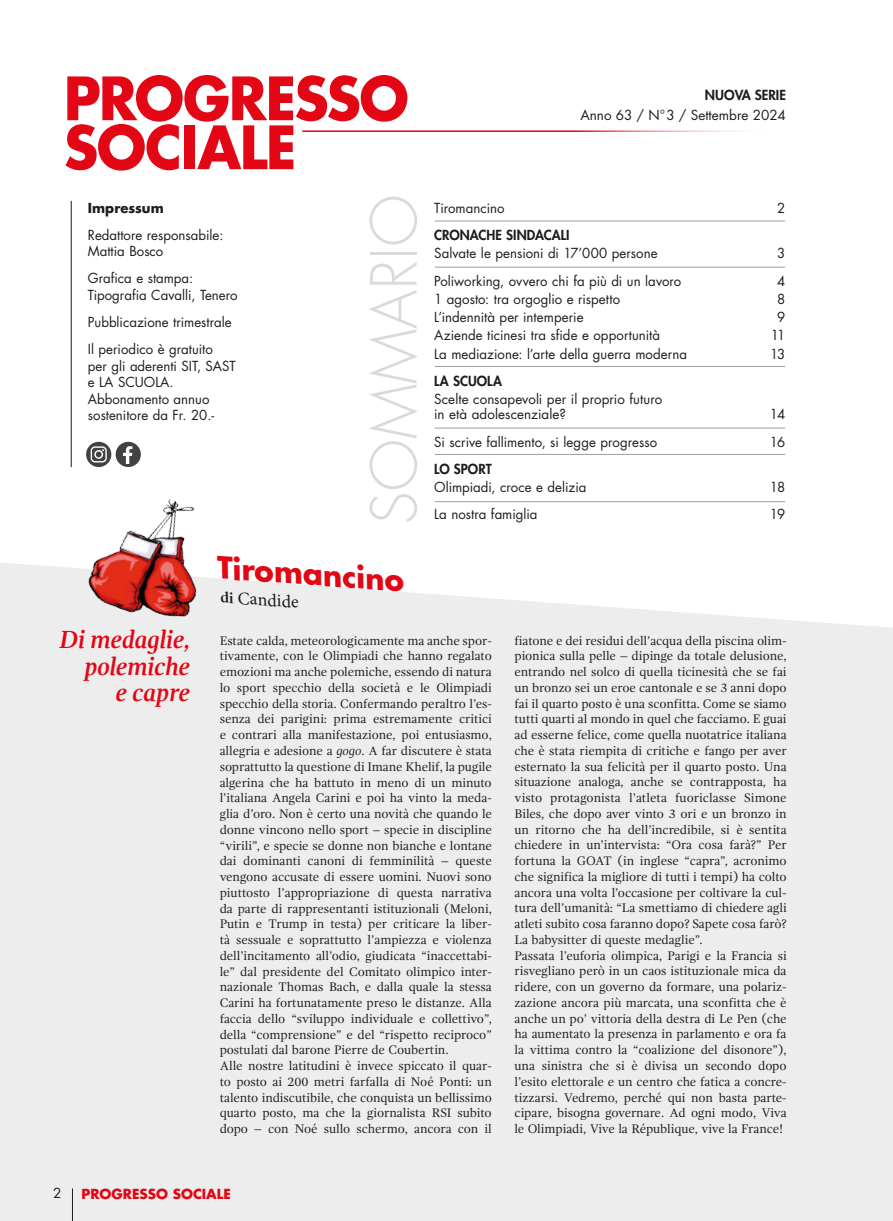
<style>
.page{position:relative;width:893px;height:1221px;background:#fff}
.page>*{position:absolute;margin:0;border:0;box-sizing:border-box;transform-origin:0 0}
.t1{font:300 61.65px "Futura Std";color:#dadada}
.t2{font:700 58.05px/48.9px "Futura Std";letter-spacing:-.03em;color:#e30614;scale:.96 1}
.t3{font:700 29.4px "Futura Std";color:#e30614}
.t4{font:italic 700 25.5px/26.5px "Gandhi Serif";letter-spacing:-.015em;color:#e30614;text-align:right;scale:.95 1}
.t5{font:18px "Minion Pro";color:#1d1d1b}
.t6{font:13.5px/16.5px "Futura Std";color:#1d1d1b}
.t7{font:800 13.5px "Futura Std";letter-spacing:.005em;color:#1d1d1b}
.t8{font:700 13.5px "Futura Std";color:#e30614}
.t9{font:700 13.5px "Futura Std";color:#1d1d1b}
.t10{font:12.75px/15.8px "Gandhi Serif";letter-spacing:-.005em;color:#1d1d1b}
.s1{font-family:"Gandhi Serif";font-weight:700;font-size:15px}
.s2{font-style:italic}
</style>
<div class="page">
<div style="left:0;top:563px;width:893px;height:657px;background:#ededed"></div>
<hr style="left:302px;top:130px;width:487px;height:2px;background:#e30614">
<hr style="left:435px;top:267px;width:350px;height:1px;background:#9d9d9d">
<hr style="left:435px;top:366px;width:350px;height:1px;background:#9d9d9d">
<hr style="left:435px;top:428px;width:350px;height:1px;background:#9d9d9d">
<hr style="left:435px;top:221px;width:350px;height:1px;background:#9d9d9d">
<hr style="left:435px;top:501px;width:350px;height:1px;background:#9d9d9d">
<hr style="left:435px;top:454px;width:350px;height:1px;background:#9d9d9d">
<hr style="left:71px;top:201px;width:1px;height:266px;background:#1d1d1b">
<hr style="left:72px;top:1188px;width:1px;height:32px;background:#1d1d1b">
<img style="left:79px;top:499px;width:143px;height:123px">
<div style="left:116px;top:442px;width:25px;height:25px;background:#424241;border-radius:50%"></div>
<svg style="left:123px;top:446px;width:9px;height:18px"></svg>
<svg style="left:86px;top:442px;width:25px;height:25px"></svg>
<svg style="left:91px;top:446px;width:16px;height:16px"></svg>
<h2 class="t2" style="left:64px;top:73px;width:361px">PROGRESSO<br>SOCIALE</h2>
<p class="t9" style="left:88px;top:199px;width:77px">Impressum</p>
<p class="t6" style="left:88px;top:227px;width:137px">Redattore responsabile:<br>Mattia Bosco</p>
<p class="t6" style="left:88px;top:270px;width:151px">Grafica e stampa:<br>Tipografia Cavalli, Tenero</p>
<p class="t6" style="left:88px;top:309px;width:145px;line-height:27px">Pubblicazione trimestrale<br>Il periodico è gratuito</p>
<p class="t6" style="left:88px;top:357px;width:149px">per gli aderenti SIT, SAST e LA SCUOLA.<br>Abbonamento annuo sostenitore da Fr. 20.-</p>
<h1 class="t1" style="left:357px;top:524px;width:332px;rotate:-90deg">SOMMARIO</h1>
<p class="t7" style="left:705px;top:87px;width:82px">NUOVA SERIE</p>
<p class="t6" style="left:580px;top:107px;width:207px">Anno 63 / N°3 / Settembre 2024</p>
<p class="t6" style="left:434px;top:200px;width:72px">Tiromancino</p>
<p class="t6" style="left:777px;top:200px;width:10px">2</p>
<p class="t7" style="left:434px;top:226px;width:137px">CRONACHE SINDACALI</p>
<p class="t6" style="left:434px;top:245px;width:225px">Salvate le pensioni di 17’000 persone</p>
<p class="t6" style="left:777px;top:245px;width:10px">3</p>
<p class="t6" style="left:434px;top:272px;width:249px">Poliworking, ovvero chi fa più di un lavoro</p>
<p class="t6" style="left:777px;top:272px;width:10px">4</p>
<p class="t6" style="left:434px;top:291px;width:188px">1 agosto: tra orgoglio e rispetto</p>
<p class="t6" style="left:777px;top:291px;width:10px">8</p>
<p class="t6" style="left:434px;top:309px;width:151px">L’indennità per intemperie</p>
<p class="t6" style="left:777px;top:309px;width:10px">9</p>
<p class="t6" style="left:434px;top:327px;width:227px">Aziende ticinesi tra sfide e opportunità</p>
<p class="t6" style="left:771px;top:327px;width:16px">11</p>
<p class="t6" style="left:434px;top:345px;width:254px">La mediazione: l’arte della guerra moderna</p>
<p class="t6" style="left:770px;top:345px;width:17px">13</p>
<p class="t7" style="left:434px;top:372px;width:69px">LA SCUOLA</p>
<p class="t6" style="left:434px;top:391px;width:230px;line-height:15.3px">Scelte consapevoli per il proprio futuro in età adolescenziale?</p>
<p class="t6" style="left:770px;top:406px;width:17px">14</p>
<p class="t6" style="left:434px;top:433px;width:225px">Si scrive fallimento, si legge progresso</p>
<p class="t6" style="left:770px;top:433px;width:17px">16</p>
<p class="t7" style="left:434px;top:460px;width:59px">LO SPORT</p>
<p class="t6" style="left:434px;top:479px;width:154px">Olimpiadi, croce e delizia</p>
<p class="t6" style="left:770px;top:479px;width:17px">18</p>
<p class="t6" style="left:434px;top:506px;width:105px">La nostra famiglia</p>
<p class="t6" style="left:770px;top:506px;width:17px">19</p>
<h3 class="t4" style="left:59px;top:626px;width:139px">Di medaglie, polemiche<br>e capre</h3>
<h3 class="t3" style="left:219px;top:548px;width:189px;rotate:4deg">Tiromancino</h3>
<h3 class="t5" style="left:222px;top:584px;width:80px;rotate:4deg"><span class="s1">di</span> Candide</h3>
<p class="t10" style="left:220px;top:632px;width:274px">Estate calda, meteorologicamente ma anche spor&shy;tivamente, con le Olimpiadi che hanno regalato emozioni ma anche polemiche, essendo di natura lo sport specchio della società e le Olimpiadi specchio della storia. Confermando peraltro l’es&shy;senza dei parigini: prima estremamente critici e contrari alla manifestazione, poi entusiasmo, allegria e adesione a <span class="s2">gogo</span>. A far discutere è stata soprattutto la questione di Imane Khelif, la pugile algerina che ha battuto in meno di un minuto l’italiana Angela Carini e poi ha vinto la meda&shy;glia d’oro. Non è certo una novità che quando le donne vincono nello sport – specie in discipline “virili”, e specie se donne non bianche e lontane dai dominanti canoni di femminilità – queste vengono accusate di essere uomini. Nuovi sono piuttosto l’appropriazione di questa narrativa da parte di rappresentanti istituzionali (Meloni, Putin e Trump in testa) per criticare la liber&shy;tà sessuale e soprattutto l’ampiezza e violenza dell’incitamento all’odio, giudicata “inaccettabi&shy;le” dal presidente del Comitato olimpico inter&shy;nazionale Thomas Bach, e dalla quale la stessa Carini ha fortunatamente preso le distanze. Alla faccia dello “sviluppo individuale e collettivo”, della “comprensione” e del “rispetto reciproco” postulati dal barone Pierre de Coubertin.<br>Alle nostre latitudini è invece spiccato il quar&shy;to posto ai 200 metri farfalla di Noé Ponti: un talento indiscutibile, che conquista un bellissimo quarto posto, ma che la giornalista RSI subito dopo – con Noé sullo schermo, ancora con il</p>
<p class="t10" style="left:514px;top:632px;width:274px">fiatone e dei residui dell’acqua della piscina olim&shy;pionica sulla pelle – dipinge da totale delusione, entrando nel solco di quella ticinesità che se fai un bronzo sei un eroe cantonale e se 3 anni dopo fai il quarto posto è una sconfitta. Come se siamo tutti quarti al mondo in quel che facciamo. E guai ad esserne felice, come quella nuotatrice italiana che è stata riempita di critiche e fango per aver esternato la sua felicità per il quarto posto. Una situazione analoga, anche se contrapposta, ha visto protagonista l’atleta fuoriclasse Simone Biles, che dopo aver vinto 3 ori e un bronzo in un ritorno che ha dell’incredibile, si è sentita chiedere in un’intervista: “Ora cosa farà?” Per fortuna la GOAT (in inglese “capra”, acronimo che significa la migliore di tutti i tempi) ha colto ancora una volta l’occasione per coltivare la cul&shy;tura dell’umanità: “La smettiamo di chiedere agli atleti subito cosa faranno dopo? Sapete cosa farò?<br>La babysitter di queste medaglie”.<br>Passata l’euforia olimpica, Parigi e la Francia si risvegliano però in un caos istituzionale mica da ridere, con un governo da formare, una polariz&shy;zazione ancora più marcata, una sconfitta che è anche un po’ vittoria della destra di Le Pen (che ha aumentato la presenza in parlamento e ora fa la vittima contro la “coalizione del disonore”), una sinistra che si è divisa un secondo dopo l’esito elettorale e un centro che fatica a concre&shy;tizzarsi. Vedremo, perché qui non basta parte&shy;cipare, bisogna governare. Ad ogni modo, Viva le Olimpiadi, Vive la République, vive la France!</p>
<p class="t6" style="left:53px;top:1184px;width:10px">2</p>
<p class="t8" style="left:81px;top:1184px;width:151px">PROGRESSO SOCIALE</p>
</div>
